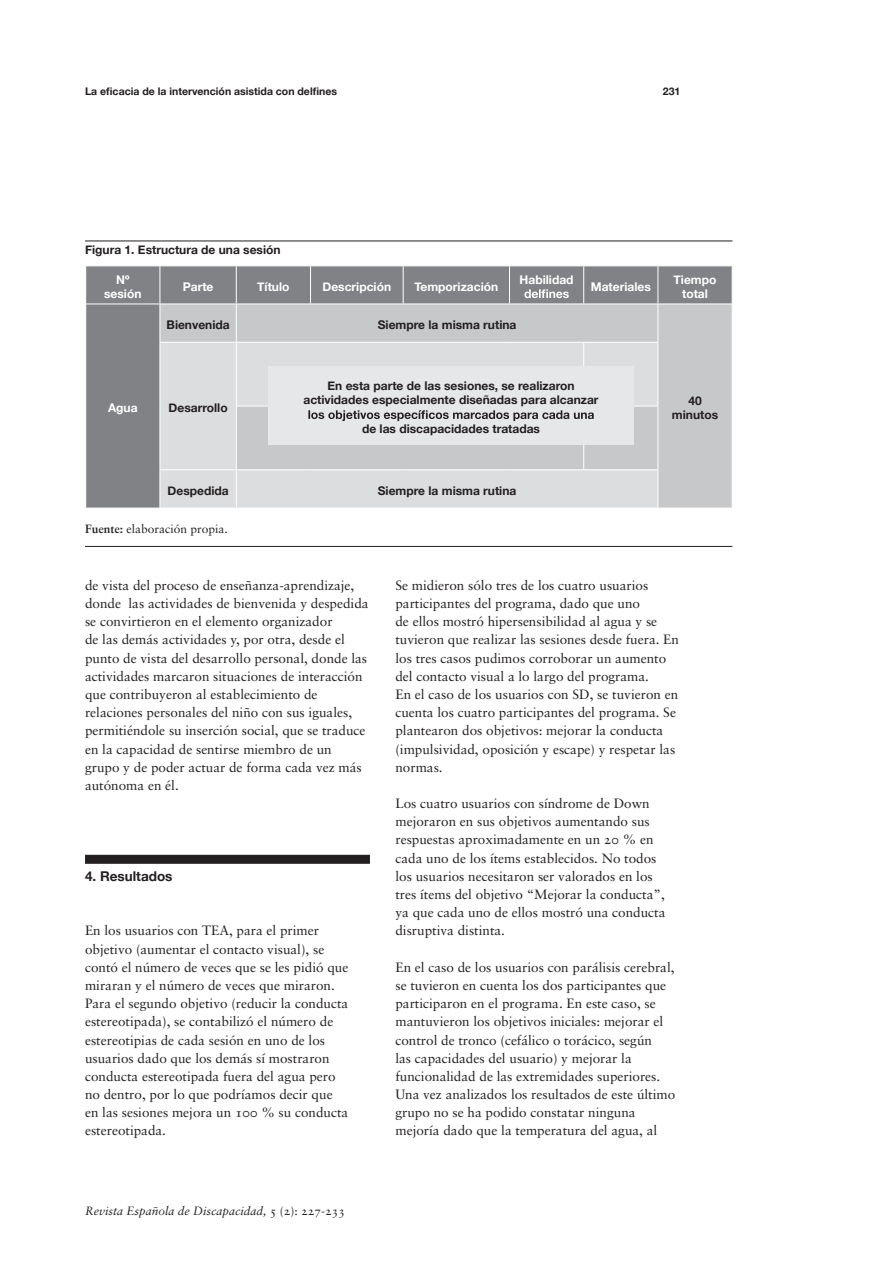
<style>
.page{position:relative;width:893px;height:1263px;background:#fff}
.page>*{position:absolute;margin:0;border:0;box-sizing:border-box;transform-origin:0 0}
.Txt{font:13.5px/18.1px "Sabon Roman Os F";color:#231f20}
.Tit01{font:700 13.5px "Helvetica Neue";color:#231f20}
.Graf_Tit{font:700 12px/14.4px "Helvetica Neue";color:#231f20;text-align:center}
.t1{font:700 12px/14.4px "Helvetica Neue";color:#fff;text-align:center}
.t2{font:12px "Sabon Italic Os F";color:#231f20}
.Graf_Fuente{font:12px "Sabon Roman Os F";color:#231f20}
.t3{font:700 10.5px "Helvetica Neue";color:#231f20}
.s1{font-family:"Sabon";font-weight:700}
.s2{font-family:"Sabon Roman Os F"}
</style>
<div class="page">
<div style="left:85px;top:855px;width:285px;height:9px;background:#231f20"></div>
<hr style="left:85px;top:241px;width:647px;height:1px;background:#231f20">
<hr style="left:85px;top:546px;width:647px;height:1px;background:#231f20">
<div style="left:86px;top:266px;width:646px;height:242px;background:#808285"></div>
<div style="left:161px;top:305px;width:571px;height:203px;background:#c7c8ca"></div>
<svg style="left:161px;top:343px;width:497px;height:165px;background:#d7d8da"></svg>
<hr style="left:160px;top:266px;width:1px;height:38px;background:#fff">
<hr style="left:236px;top:266px;width:1px;height:38px;background:#fff">
<hr style="left:310px;top:266px;width:1px;height:38px;background:#fff">
<hr style="left:403px;top:266px;width:1px;height:38px;background:#fff">
<hr style="left:509px;top:266px;width:1px;height:38px;background:#fff">
<hr style="left:583px;top:266px;width:1px;height:38px;background:#fff">
<hr style="left:658px;top:266px;width:1px;height:38px;background:#fff">
<hr style="left:85px;top:304px;width:75px;height:1px;background:#fff">
<hr style="left:160px;top:304px;width:76px;height:1px;background:#fff">
<hr style="left:160px;top:304px;width:1px;height:38px;background:#fff">
<hr style="left:236px;top:304px;width:74px;height:1px;background:#fff">
<hr style="left:236px;top:304px;width:1px;height:38px;background:#fff">
<hr style="left:310px;top:304px;width:93px;height:1px;background:#fff">
<hr style="left:403px;top:304px;width:106px;height:1px;background:#fff">
<hr style="left:509px;top:304px;width:75px;height:1px;background:#fff">
<hr style="left:584px;top:304px;width:74px;height:1px;background:#fff">
<hr style="left:658px;top:304px;width:75px;height:1px;background:#fff">
<hr style="left:658px;top:304px;width:1px;height:38px;background:#fff">
<hr style="left:160px;top:342px;width:76px;height:1px;background:#fff">
<hr style="left:160px;top:343px;width:1px;height:63px;background:#fff">
<hr style="left:236px;top:342px;width:74px;height:1px;background:#fff">
<hr style="left:236px;top:343px;width:1px;height:63px;background:#fff">
<hr style="left:310px;top:342px;width:93px;height:1px;background:#fff">
<hr style="left:403px;top:342px;width:106px;height:1px;background:#fff">
<hr style="left:509px;top:342px;width:75px;height:1px;background:#fff">
<hr style="left:584px;top:342px;width:74px;height:1px;background:#fff">
<hr style="left:583px;top:343px;width:1px;height:63px;background:#fff">
<hr style="left:658px;top:343px;width:1px;height:63px;background:#fff">
<hr style="left:160px;top:406px;width:1px;height:63px;background:#fff">
<hr style="left:236px;top:406px;width:74px;height:1px;background:#fff">
<hr style="left:236px;top:406px;width:1px;height:63px;background:#fff">
<hr style="left:584px;top:406px;width:74px;height:1px;background:#fff">
<hr style="left:583px;top:406px;width:1px;height:63px;background:#fff">
<hr style="left:658px;top:406px;width:1px;height:63px;background:#fff">
<hr style="left:160px;top:469px;width:76px;height:1px;background:#fff">
<hr style="left:160px;top:470px;width:1px;height:38px;background:#fff">
<hr style="left:236px;top:469px;width:74px;height:1px;background:#fff">
<hr style="left:236px;top:470px;width:1px;height:38px;background:#fff">
<hr style="left:310px;top:469px;width:93px;height:1px;background:#fff">
<hr style="left:403px;top:469px;width:106px;height:1px;background:#fff">
<hr style="left:509px;top:469px;width:75px;height:1px;background:#fff">
<hr style="left:584px;top:469px;width:74px;height:1px;background:#fff">
<hr style="left:658px;top:470px;width:1px;height:38px;background:#fff">
<svg style="left:524px;top:289px;width:45px;height:9px"></svg>
<div style="left:268px;top:366px;width:366px;height:79px;background:#e6e7e9"></div>
<svg style="left:308px;top:410px;width:286px;height:11px"></svg>
<p class="t3" style="left:85px;top:82px;width:253px">La eficacia de la intervención asistida con delfines</p>
<p class="t3" style="left:663px;top:82px;width:19px">231</p>
<p class="Graf_Tit" style="left:85px;top:242px;width:197px">Figura 1. Estructura de una sesión</p>
<p class="t1" style="left:104px;top:271px;width:39px">Nº sesión</p>
<p class="t1" style="left:183px;top:279px;width:32px">Parte</p>
<p class="t1" style="left:257px;top:279px;width:34px">Título</p>
<p class="t1" style="left:323px;top:279px;width:70px">Descripción</p>
<p class="t1" style="left:414px;top:279px;width:85px">Temporización</p>
<p class="t1" style="left:520px;top:271px;width:55px">Habilidad</p>
<p class="Graf_Tit" style="left:167px;top:317px;width:65px">Bienvenida</p>
<p class="Graf_Tit" style="left:378px;top:317px;width:140px">Siempre la misma rutina</p>
<p class="t1" style="left:591px;top:279px;width:61px">Materiales</p>
<p class="t1" style="left:674px;top:271px;width:44px">Tiempo total</p>
<p class="t1" style="left:108px;top:400px;width:31px">Agua</p>
<p class="Graf_Tit" style="left:169px;top:400px;width:61px">Desarrollo</p>
<p class="Graf_Tit" style="left:303px;top:378px;width:297px">En esta parte de las sesiones, se realizaron actividades especialmente diseñadas para alcanzar</p>
<p class="Graf_Tit" style="left:362px;top:421px;width:179px">de las discapacidades tratadas</p>
<p class="Graf_Tit" style="left:168px;top:483px;width:63px">Despedida</p>
<p class="Graf_Tit" style="left:378px;top:483px;width:140px">Siempre la misma rutina</p>
<p class="Graf_Fuente" style="left:85px;top:522px;width:144px"><span class="s1">Fuente:</span> elaboración propia.</p>
<p class="Graf_Tit" style="left:672px;top:392px;width:48px">40 minutos</p>
<p class="Txt" style="left:85px;top:576px;width:285px">de vista del proceso de enseñanza-aprendizaje, donde las actividades de bienvenida y despedida se convirtieron en el elemento organizador<br>de las demás actividades y, por otra, desde el punto de vista del desarrollo personal, donde las actividades marcaron situaciones de interacción que contribuyeron al establecimiento de relaciones personales del niño con sus iguales, permitiéndole su inserción social, que se traduce en la capacidad de sentirse miembro de un grupo y de poder actuar de forma cada vez más autónoma en él.</p>
<p class="Tit01" style="left:85px;top:864px;width:89px">4. Resultados</p>
<p class="Txt" style="left:85px;top:921px;width:265px">En los usuarios con TEA, para el primer objetivo (aumentar el contacto visual), se contó el número de veces que se les pidió que miraran y el número de veces que miraron.<br>Para el segundo objetivo (reducir la conducta estereotipada), se contabilizó el número de estereotipias de cada sesión en uno de los usuarios dado que los demás sí mostraron conducta estereotipada fuera del agua pero no dentro, por lo que podríamos decir que en las sesiones mejora un 100 % su conducta estereotipada.</p>
<p class="t2" style="left:85px;top:1203px;width:262px">Revista Española de Discapacidad, <span class="s2">5 (2): 227-233</span></p>
<p class="Txt" style="left:395px;top:576px;width:285px">Se midieron sólo tres de los cuatro usuarios participantes del programa, dado que uno<br>de ellos mostró hipersensibilidad al agua y se tuvieron que realizar las sesiones desde fuera. En los tres casos pudimos corroborar un aumento del contacto visual a lo largo del programa.</p>
<p class="Txt" style="left:395px;top:685px;width:284px">En el caso de los usuarios con SD, se tuvieron en cuenta los cuatro participantes del programa. Se plantearon dos objetivos: mejorar la conducta (impulsividad, oposición y escape) y respetar las normas.</p>
<p class="Txt" style="left:395px;top:794px;width:272px">Los cuatro usuarios con síndrome de Down mejoraron en sus objetivos aumentando sus respuestas aproximadamente en un 20 % en cada uno de los ítems establecidos. No todos los usuarios necesitaron ser valorados en los tres ítems del objetivo “Mejorar la conducta”, ya que cada uno de ellos mostró una conducta disruptiva distinta.</p>
<p class="Txt" style="left:395px;top:958px;width:281px">En el caso de los usuarios con parálisis cerebral, se tuvieron en cuenta los dos participantes que participaron en el programa. En este caso, se mantuvieron los objetivos iniciales: mejorar el control de tronco (cefálico o torácico, según<br>las capacidades del usuario) y mejorar la funcionalidad de las extremidades superiores.</p>
<p class="Txt" style="left:395px;top:1085px;width:281px">Una vez analizados los resultados de este último grupo no se ha podido constatar ninguna mejoría dado que la temperatura del agua, al</p>
</div>
